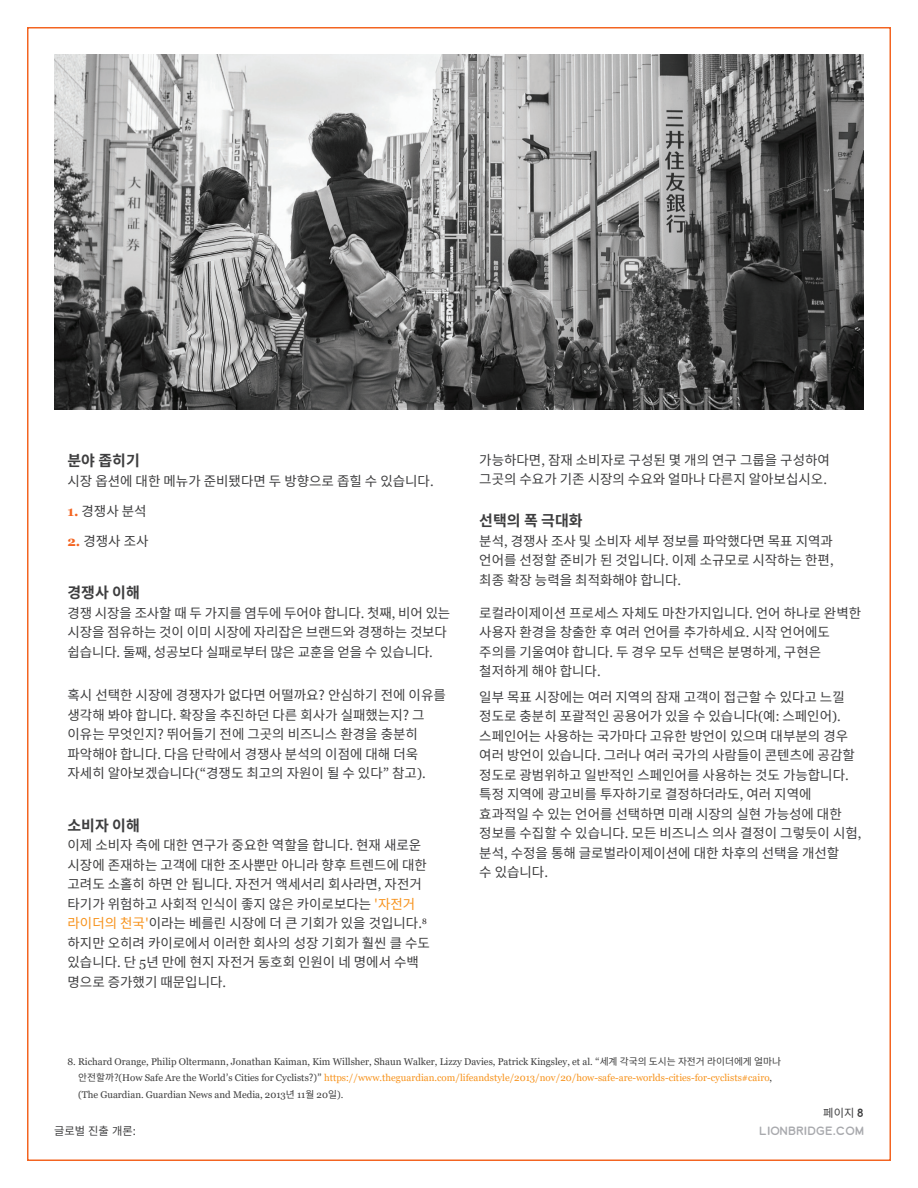
<style>
.page{position:relative;width:918px;height:1188px;background:#fff}
.page>*{position:absolute;margin:0;border:0;box-sizing:border-box;transform-origin:0 0}
.t1{font:700 15px "Noto Sans CJ Kkr";color:#3e3e3f}
.t2{font:13.5px/19.5px "Noto Sans CJ Kkr";color:#3e3e3f}
.t3{font:11.25px "Lionbridge Sans";color:#a8a9ad}
.t4{font:11.25px "Noto Sans CJ Kkr";color:#3e3e3f}
.t5{font:9.75px/16.5px "Georgia";color:#3f3f3f}
.s1{font-family:"Georgia"}
.s2{font-family:"Georgia";font-weight:700;color:#f36421}
.s3{color:#f7931d}
.s4{font-family:"Noto Sans CJ Kkr"}
.s5{font-family:"Noto Sans CJ Kkr";color:#f7931d}
.s6{font-family:"Lionbridge Sans"}
</style>
<div class="page">
<img style="left:54px;top:54px;width:810px;height:355px">
<p class="t1" style="left:68px;top:452px;width:74px">분야 좁히기</p>
<p class="t2" style="left:68px;top:471px;width:368px">시장 옵션에 대한 메뉴가 준비됐다면 두 방향으로 좁힐 수 있습니다<span class="s1">.</span></p>
<p class="t2" style="left:68px;top:501px;width:81px"><span class="s2">1.</span> 경쟁사 분석</p>
<p class="t2" style="left:68px;top:531px;width:83px"><span class="s2">2.</span> 경쟁사 조사</p>
<p class="t1" style="left:68px;top:584px;width:74px">경쟁사 이해</p>
<p class="t2" style="left:68px;top:603px;width:384px">경쟁 시장을 조사할 때 두 가지를 염두에 두어야 합니다<span class="s1">.</span> 첫째<span class="s1">,</span> 비어 있는 시장을 점유하는 것이 이미 시장에 자리잡은 브랜드와 경쟁하는 것보다 쉽습니다<span class="s1">.</span> 둘째<span class="s1">,</span> 성공보다 실패로부터 많은 교훈을 얻을 수 있습니다<span class="s1">.</span></p>
<p class="t2" style="left:68px;top:686px;width:380px">혹시 선택한 시장에 경쟁자가 없다면 어떨까요? 안심하기 전에 이유를 생각해 봐야 합니다<span class="s1">.</span> 확장을 추진하던 다른 회사가 실패했는지? 그 이유는 무엇인지? 뛰어들기 전에 그곳의 비즈니스 환경을 충분히 파악해야 합니다<span class="s1">.</span> 다음 단락에서 경쟁사 분석의 이점에 대해 더욱 자세히 알아보겠습니다<span class="s1">(</span>“경쟁도 최고의 자원이 될 수 있다” 참고<span class="s1">).</span></p>
<p class="t1" style="left:68px;top:817px;width:74px">소비자 이해</p>
<p class="t2" style="left:68px;top:836px;width:364px">이제 소비자 측에 대한 연구가 중요한 역할을 합니다<span class="s1">.</span> 현재 새로운 시장에 존재하는 고객에 대한 조사뿐만 아니라 향후 트렌드에 대한 고려도 소홀히 하면 안 됩니다<span class="s1">.</span> 자전거 액세서리 회사라면<span class="s1">,</span> 자전거 타기가 위험하고 사회적 인식이 좋지 않은 카이로보다는 <span class="s3">'자전거 라이더의 천국'</span>이라는 베를린 시장에 더 큰 기회가 있을 것입니다<span class="s1">.</span><sup>8 </sup>하지만 오히려 카이로에서 이러한 회사의 성장 기회가 훨씬 클 수도 있습니다<span class="s1">.</span> 단 <span class="s1">5</span>년 만에 현지 자전거 동호회 인원이 네 명에서 수백 명으로 증가했기 때문입니다<span class="s1">.</span></p>
<p class="t2" style="left:479px;top:451px;width:352px">가능하다면<span class="s1">,</span> 잠재 소비자로 구성된 몇 개의 연구 그룹을 구성하여 그곳의 수요가 기존 시장의 수요와 얼마나 다른지 알아보십시오<span class="s1">.</span></p>
<p class="t1" style="left:479px;top:513px;width:105px">선택의 폭 극대화</p>
<p class="t2" style="left:479px;top:532px;width:356px;text-align:justify">분석<span class="s1">,</span> 경쟁사 조사 및 소비자 세부 정보를 파악했다면 목표 지역과 언어를 선정할 준비가 된 것입니다<span class="s1">.</span> 이제 소규모로 시작하는 한편<span class="s1">, </span>최종 확장 능력을 최적화해야 합니다<span class="s1">.</span></p>
<p class="t2" style="left:479px;top:604px;width:383px">로컬라이제이션 프로세스 자체도 마찬가지입니다<span class="s1">.</span> 언어 하나로 완벽한 사용자 환경을 창출한 후 여러 언어를 추가하세요<span class="s1">.</span> 시작 언어에도 주의를 기울여야 합니다<span class="s1">.</span> 두 경우 모두 선택은 분명하게<span class="s1">,</span> 구현은 철저하게 해야 합니다<span class="s1">.</span></p>
<p class="t2" style="left:479px;top:688px;width:384px">일부 목표 시장에는 여러 지역의 잠재 고객이 접근할 수 있다고 느낄 정도로 충분히 포괄적인 공용어가 있을 수 있습니다<span class="s1">(</span>예: 스페인어<span class="s1">). </span>스페인어는 사용하는 국가마다 고유한 방언이 있으며 대부분의 경우 여러 방언이 있습니다<span class="s1">.</span> 그러나 여러 국가의 사람들이 콘텐츠에 공감할 정도로 광범위하고 일반적인 스페인어를 사용하는 것도 가능합니다<span class="s1">. </span>특정 지역에 광고비를 투자하기로 결정하더라도<span class="s1">,</span> 여러 지역에 효과적일 수 있는 언어를 선택하면 미래 시장의 실현 가능성에 대한 정보를 수집할 수 있습니다<span class="s1">.</span> 모든 비즈니스 의사 결정이 그렇듯이 시험<span class="s1">, </span>분석<span class="s1">,</span> 수정을 통해 글로벌라이제이션에 대한 차후의 선택을 개선할<br>수 있습니다.</p>
<p class="t5" style="left:78px;top:1053px;width:704px;text-indent:-11px">8. Richard Orange, Philip Oltermann, Jonathan Kaiman, Kim Willsher, Shaun Walker, Lizzy Davies, Patrick Kingsley, et al. <span class="s4">“세계 각국의 도시는 자전거 라이더에게 얼마나 안전할까?</span>(How Safe Are the World<span class="s4">’</span>s Cities for Cyclists<span class="s4">?</span>)<span class="s4">”</span> <span class="s3">https</span><span class="s5">:</span><span class="s3">//www.theguardian.com/lifeandstyle/2013/nov/20/how-safe-are-worlds-cities-for-cyclists#cairo</span>, (The Guardian. Guardian News and Media, 2013<span class="s4">년</span> 11<span class="s4">월</span> 20<span class="s4">일</span>).</p>
<p class="t4" style="left:54px;top:1124px;width:83px">글로벌 진출 개론:</p>
<p class="t4" style="left:823px;top:1107px;width:42px">페이지 <span class="s6">8</span></p>
<p class="t3" style="left:759px;top:1123px;width:106px">LIONBRIDGE.COM</p>
</div>
